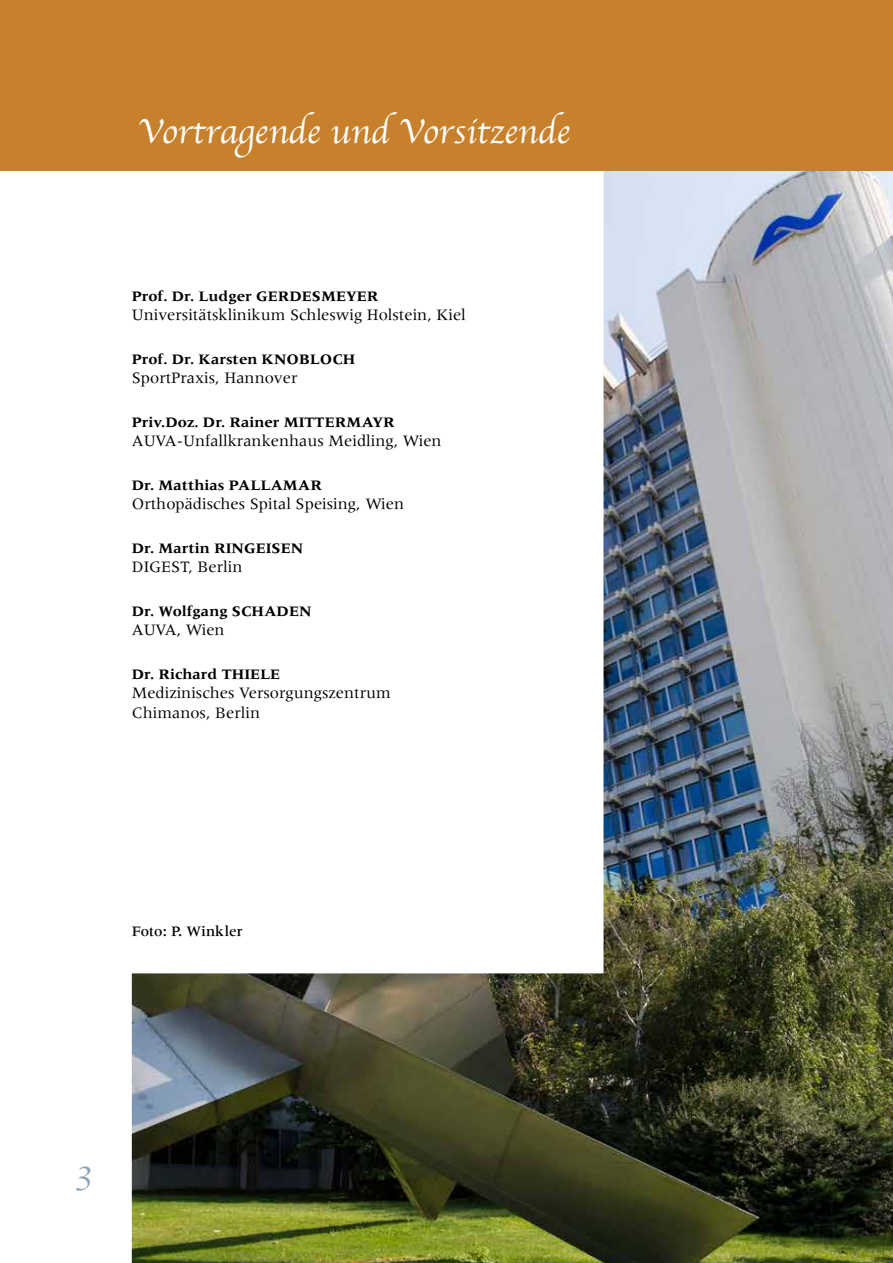
<style>
.page{position:relative;width:893px;height:1263px;background:#fff}
.page>*{position:absolute;margin:0;border:0;box-sizing:border-box;transform-origin:0 0}
.t1{font:36px "Apple Chancery";color:#fff}
.t2{font:36px "Apple Chancery";color:#8ea3b6}
.t3{font:16.5px/19.5px "Meridien LT";color:#000}
.t4{font:700 15px "Meridien LT";color:#000}
.t5{font:500 15px "Meridien LT";color:#000}
</style>
<div class="page">
<img style="left:132px;top:170px;width:761px;height:1093px">
<div style="left:0;top:0;width:893px;height:170px;background:#c7812d"></div>
<h1 class="t1" style="left:138px;top:103px;width:433px">Vortragende und Vorsitzende</h1>
<p class="t4" style="left:132px;top:287px;width:248px">Prof. Dr. Ludger GERDESMEYER</p>
<p class="t3" style="left:132px;top:305px;width:336px">Universitätsklinikum Schleswig Holstein, Kiel</p>
<p class="t4" style="left:132px;top:350px;width:225px">Prof. Dr. Karsten KNOBLOCH</p>
<p class="t3" style="left:132px;top:368px;width:167px">SportPraxis, Hannover</p>
<p class="t4" style="left:132px;top:413px;width:265px">Priv.Doz. Dr. Rainer MITTERMAYR</p>
<p class="t3" style="left:132px;top:431px;width:311px">AUVA-Unfallkrankenhaus Meidling, Wien</p>
<p class="t4" style="left:132px;top:476px;width:192px">Dr. Matthias PALLAMAR</p>
<p class="t3" style="left:132px;top:494px;width:274px">Orthopädisches Spital Speising, Wien</p>
<p class="t4" style="left:132px;top:539px;width:173px">Dr. Martin RINGEISEN</p>
<p class="t3" style="left:132px;top:557px;width:112px">DIGEST, Berlin</p>
<p class="t4" style="left:132px;top:602px;width:181px">Dr. Wolfgang SCHADEN</p>
<p class="t3" style="left:132px;top:620px;width:94px">AUVA, Wien</p>
<p class="t4" style="left:132px;top:665px;width:150px">Dr. Richard THIELE</p>
<p class="t3" style="left:132px;top:683px;width:261px">Medizinisches Versorgungszentrum<br>Chimanos, Berlin</p>
<p class="t5" style="left:132px;top:922px;width:112px">Foto: P. Winkler</p>
<h1 class="t2" style="left:76px;top:1145px;width:18px">3</h1>
</div>
